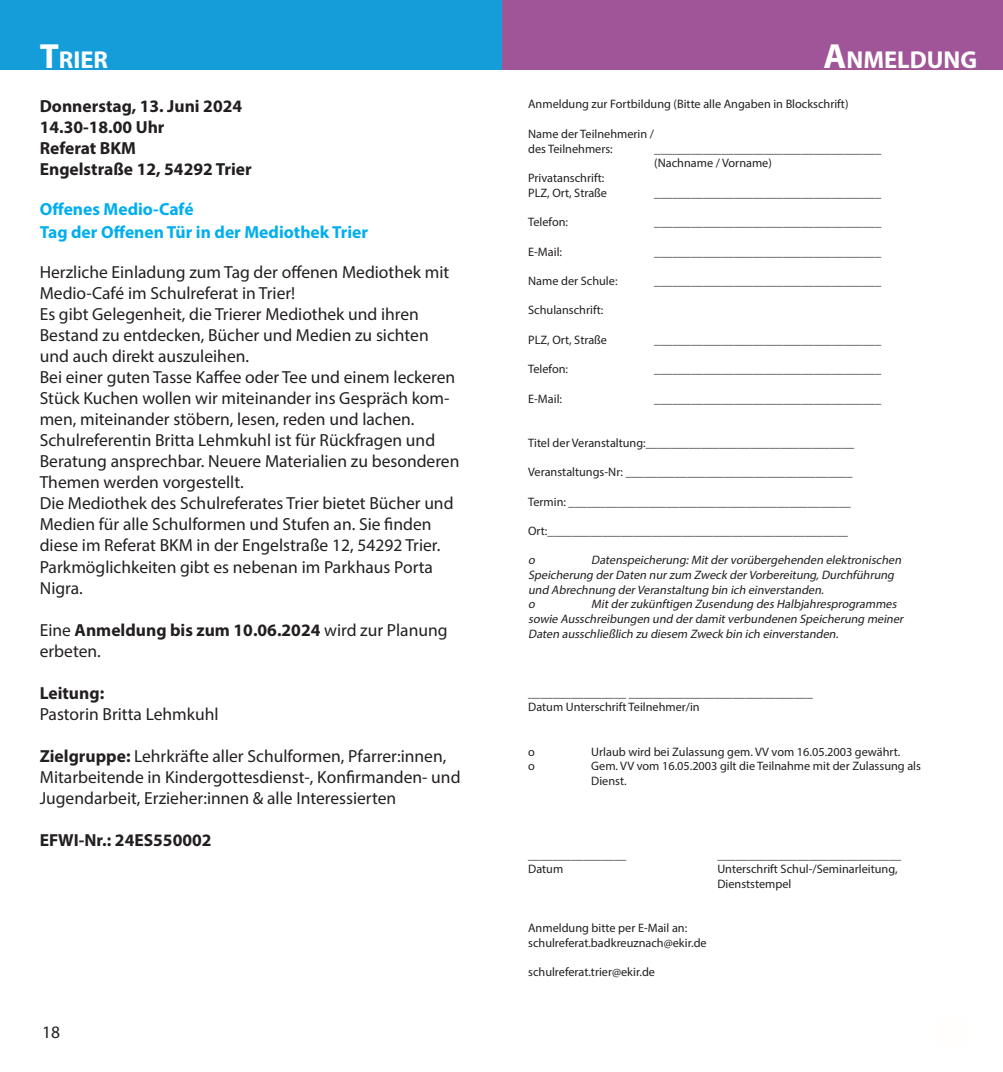
<style>
.page{position:relative;width:1003px;height:1072px;background:#fff}
.page>*{position:absolute;margin:0;border:0;box-sizing:border-box;transform-origin:0 0}
.t1{font:700 24.5px "Myriad Pro";color:#fff}
.t2{font:17.5px/21px "Myriad Pro";color:#231f20}
.t3{font:700 17.5px/21px "Myriad Pro";color:#231f20}
.t4{font:700 17.5px/23.1px "Myriad Pro";color:#00aeef}
.t5{font:12.25px/14.7px "Myriad Pro";color:#231f20}
.t6{font:italic 12.25px/14.7px "Myriad Pro";color:#231f20}
.s1{font-size:35px}
.s2{font-weight:700}
</style>
<div class="page">
<div style="left:501px;top:0;width:501px;height:69px;background:#a05598"></div>
<div style="left:0;top:0;width:501px;height:69px;background:#149dd9"></div>
<h1 class="t1" style="left:40px;top:44px;width:70px"><span class="s1">T</span>RIER</h1>
<h2 class="t3" style="left:40px;top:95px;width:213px">Donnerstag, 13. Juni 2024<br>14.30-18.00 Uhr<br>Referat BKM<br>Engelstraße 12, 54292 Trier</h2>
<h2 class="t4" style="left:40px;top:197px;width:330px">Offenes Medio-Café<br>Tag der Offenen Tür in der Mediothek Trier</h2>
<p class="t2" style="left:40px;top:262px;width:421px">Herzliche Einladung zum Tag der offenen Mediothek mit Medio-Café im Schulreferat in Trier!<br>Es gibt Gelegenheit, die Trierer Mediothek und ihren Bestand zu entdecken, Bücher und Medien zu sichten und auch direkt auszuleihen.<br>Bei einer guten Tasse Kaffee oder Tee und einem leckeren Stück Kuchen wollen wir miteinander ins Gespräch kom&shy;men, miteinander stöbern, lesen, reden und lachen.<br>Schulreferentin Britta Lehmkuhl ist für Rückfragen und Beratung ansprechbar. Neuere Materialien zu besonderen Themen werden vorgestellt.<br>Die Mediothek des Schulreferates Trier bietet Bücher und Medien für alle Schulformen und Stufen an. Sie finden diese im Referat BKM in der Engelstraße 12, 54292 Trier.<br>Parkmöglichkeiten gibt es nebenan im Parkhaus Porta Nigra.</p>
<h2 class="t2" style="left:40px;top:619px;width:409px">Eine <span class="s2">Anmeldung bis zum 10.06.2024</span> wird zur Planung erbeten.</h2>
<h2 class="t3" style="left:40px;top:681px;width:66px">Leitung:</h2>
<h2 class="t2" style="left:40px;top:703px;width:180px">Pastorin Britta Lehmkuhl</h2>
<h2 class="t2" style="left:40px;top:745px;width:422px"><span class="s2">Zielgruppe:</span> Lehrkräfte aller Schulformen, Pfarrer:innen,<br>Mitarbeitende in Kindergottesdienst-, Konfirmanden- und<br>Jugendarbeit, Erzieher:innen &amp; alle Interessierten</h2>
<h2 class="t3" style="left:40px;top:828px;width:173px">EFWI-Nr.: 24ES550002</h2>
<h2 class="t2" style="left:42px;top:1021px;width:19px">18</h2>
<h1 class="t1" style="left:823px;top:44px;width:153px"><span class="s1">A</span>NMELDUNG</h1>
<p class="t5" style="left:528px;top:97px;width:322px">Anmeldung zur Fortbildung (Bitte alle Angaben in Blockschrift)</p>
<p class="t5" style="left:528px;top:126px;width:127px">Name der Teilnehmerin / des Teilnehmers:</p>
<p class="t5" style="left:654px;top:141px;width:228px">_____________________________________ (Nachname / Vorname)</p>
<p class="t5" style="left:528px;top:170px;width:80px">Privatanschrift:<br>PLZ, Ort, Straße</p>
<p class="t5" style="left:654px;top:185px;width:228px">_____________________________________</p>
<p class="t5" style="left:528px;top:214px;width:41px">Telefon:</p>
<p class="t5" style="left:654px;top:214px;width:228px">_____________________________________</p>
<p class="t5" style="left:528px;top:244px;width:35px">E-Mail:</p>
<p class="t5" style="left:654px;top:244px;width:228px">_____________________________________</p>
<p class="t5" style="left:528px;top:273px;width:91px">Name der Schule:</p>
<p class="t5" style="left:654px;top:273px;width:228px">_____________________________________</p>
<p class="t5" style="left:528px;top:303px;width:77px">Schulanschrift:</p>
<p class="t5" style="left:528px;top:332px;width:80px">PLZ, Ort, Straße</p>
<p class="t5" style="left:654px;top:332px;width:228px">_____________________________________</p>
<p class="t5" style="left:528px;top:361px;width:41px">Telefon:</p>
<p class="t5" style="left:654px;top:361px;width:228px">_____________________________________</p>
<p class="t5" style="left:528px;top:391px;width:35px">E-Mail:</p>
<p class="t5" style="left:654px;top:391px;width:228px">_____________________________________</p>
<p class="t5" style="left:528px;top:435px;width:327px">Titel der Veranstaltung:__________________________________</p>
<p class="t5" style="left:528px;top:464px;width:326px">Veranstaltungs-Nr: _____________________________________</p>
<p class="t5" style="left:528px;top:494px;width:324px">Termin: ______________________________________________</p>
<p class="t5" style="left:528px;top:523px;width:321px">Ort:_________________________________________________</p>
<p class="t6" style="left:528px;top:552px;width:11px">o</p>
<p class="t6" style="left:528px;top:552px;width:377px;text-indent:63px">Datenspeicherung:Mitdervorübergehenden elektronischen Speicherung derDaten nurzum Zweck derVorbereitung,Durchführung und Abrechnung derVeranstaltung bin ich einverstanden.<br>o</p>
<p class="t6" style="left:528px;top:597px;width:379px;text-indent:63px">Mitderzukünftigen Zusendung des Halbjahresprogrammes sowie Ausschreibungen und derdamitverbundenen Speicherung meiner<br>Daten ausschließlich zu diesem Zweck bin ich einverstanden.</p>
<p class="t5" style="left:528px;top:685px;width:286px">________________ ______________________________<br>Datum Unterschrift Teilnehmer/in</p>
<p class="t5" style="left:528px;top:744px;width:8px">o</p>
<p class="t5" style="left:591px;top:744px;width:310px">Urlaub wird bei Zulassung gem. VV vom 16.05.2003 gewährt.</p>
<p class="t5" style="left:528px;top:758px;width:8px">o</p>
<p class="t5" style="left:591px;top:758px;width:331px">Gem. VV vom 16.05.2003 gilt die Teilnahme mit der Zulassung als<br>Dienst.</p>
<p class="t5" style="left:528px;top:846px;width:99px">________________</p>
<p class="t5" style="left:717px;top:846px;width:185px">______________________________</p>
<p class="t5" style="left:528px;top:861px;width:37px">Datum</p>
<p class="t5" style="left:717px;top:861px;width:182px">Unterschrift Schul-/Seminarleitung,<br>Dienststempel</p>
<p class="t5" style="left:528px;top:920px;width:180px">Anmeldung bitte per E-Mail an: schulreferat.badkreuznach@ekir.de</p>
<p class="t5" style="left:528px;top:964px;width:128px">schulreferat.trier@ekir.de</p>
</div>
